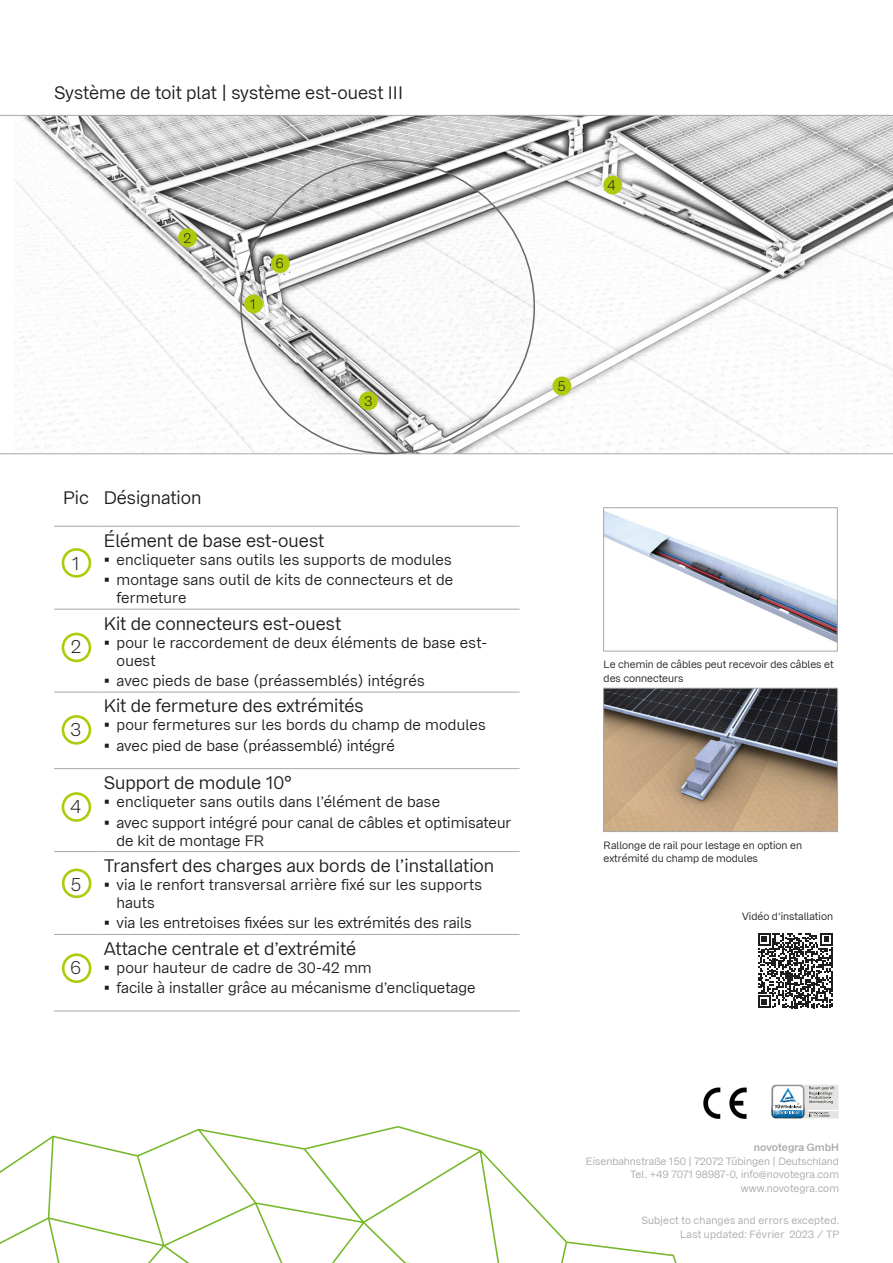
<style>
.page{position:relative;width:893px;height:1263px;background:#fff}
.page>*{position:absolute;margin:0;border:0;box-sizing:border-box;transform-origin:0 0}
.t1{font:18px "Bay Wa Sans";color:#1d1d1b}
.t2{font:300 18px "Bay Wa Sans";color:#1d1d1b}
.t3{font:15px/18px "Bay Wa Sans";letter-spacing:.01em;color:#1d1d1b}
.t4{font:300 13.5px "Bay Wa Sans";color:#1d1d1b}
.t5{font:10.5px/13.5px "Bay Wa Sans";color:#a8a8a8;text-align:right}
.t6{font:10.5px/13.5px "Bay Wa Sans";color:#1d1d1b}
.t7{font:600 10.5px "Bay Wa Sans";color:#a8a8a8}
</style>
<div class="page">
<img style="left:703px;top:1088px;width:44px;height:31px">
<svg style="left:771px;top:1084px;width:68px;height:35px"></svg>
<svg style="left:0;top:1126px;width:677px;height:137px"></svg>
<svg style="left:758px;top:933px;width:75px;height:75px"></svg>
<div style="left:62px;top:953px;width:29px;height:30px;border:3px solid #afca0b;border-radius:50%"></div>
<hr style="left:54px;top:526px;width:44px;height:1px;background:#a8a8a8">
<hr style="left:98px;top:526px;width:422px;height:1px;background:#a8a8a8">
<hr style="left:54px;top:609px;width:44px;height:1px;background:#a8a8a8">
<hr style="left:98px;top:609px;width:422px;height:1px;background:#a8a8a8">
<hr style="left:54px;top:692px;width:44px;height:1px;background:#a8a8a8">
<hr style="left:98px;top:692px;width:422px;height:1px;background:#a8a8a8">
<hr style="left:54px;top:768px;width:44px;height:1px;background:#a8a8a8">
<hr style="left:98px;top:768px;width:422px;height:1px;background:#a8a8a8">
<hr style="left:54px;top:851px;width:44px;height:1px;background:#a8a8a8">
<hr style="left:98px;top:851px;width:422px;height:1px;background:#a8a8a8">
<hr style="left:54px;top:934px;width:44px;height:1px;background:#a8a8a8">
<hr style="left:98px;top:934px;width:422px;height:1px;background:#a8a8a8">
<hr style="left:54px;top:1011px;width:44px;height:1px;background:#a8a8a8">
<hr style="left:98px;top:1011px;width:422px;height:1px;background:#a8a8a8">
<div style="left:62px;top:792px;width:29px;height:30px;border:3px solid #afca0b;border-radius:50%"></div>
<div style="left:62px;top:715px;width:29px;height:30px;border:3px solid #afca0b;border-radius:50%"></div>
<div style="left:62px;top:633px;width:29px;height:29px;border:3px solid #afca0b;border-radius:50%"></div>
<div style="left:62px;top:548px;width:29px;height:30px;border:3px solid #afca0b;border-radius:50%"></div>
<div style="left:62px;top:868px;width:29px;height:30px;border:3px solid #afca0b;border-radius:50%"></div>
<svg style="left:0;top:115px;width:893px;height:339px"></svg>
<img style="left:241px;top:160px;width:293px;height:293px;border-radius:147px">
<div style="left:360px;top:392px;width:17px;height:17px;background:#afca0b;border-radius:50%"></div>
<div style="left:359px;top:391px;width:19px;height:19px;border:2px solid #afca0b;border-radius:50%"></div>
<div style="left:245px;top:295px;width:17px;height:18px;background:#afca0b;border-radius:50%"></div>
<div style="left:244px;top:294px;width:19px;height:19px;border:2px solid #afca0b;border-radius:50%"></div>
<div style="left:553px;top:377px;width:18px;height:18px;background:#afca0b;border-radius:50%"></div>
<div style="left:552px;top:377px;width:19px;height:18px;border:2px solid #afca0b;border-radius:50%"></div>
<div style="left:179px;top:229px;width:17px;height:17px;background:#afca0b;border-radius:50%"></div>
<div style="left:178px;top:228px;width:19px;height:19px;border:2px solid #afca0b;border-radius:50%"></div>
<div style="left:604px;top:176px;width:17px;height:18px;background:#afca0b;border-radius:50%"></div>
<div style="left:603px;top:176px;width:19px;height:19px;border:2px solid #afca0b;border-radius:50%"></div>
<div style="left:272px;top:255px;width:17px;height:17px;background:#afca0b;border-radius:50%"></div>
<div style="left:271px;top:254px;width:19px;height:19px;border:2px solid #afca0b;border-radius:50%"></div>
<img style="left:605px;top:511px;width:231px;height:132px">
<div style="left:603px;top:507px;width:235px;height:144px;border:1px solid #a8a8a8"></div>
<img style="left:605px;top:690px;width:231px;height:140px">
<div style="left:603px;top:688px;width:235px;height:144px;border:1px solid #a8a8a8"></div>
<p class="t1" style="left:54px;top:82px;width:350px">Système de toit plat | système est-ouest III</p>
<p class="t4" style="left:184px;top:230px;width:9px">2</p>
<p class="t4" style="left:250px;top:296px;width:7px">1</p>
<p class="t4" style="left:276px;top:256px;width:10px">6</p>
<p class="t1" style="left:63px;top:487px;width:140px">Pic Désignation</p>
<p class="t4" style="left:364px;top:393px;width:10px">3</p>
<p class="t2" style="left:72px;top:553px;width:9px">1</p>
<p class="t2" style="left:71px;top:636px;width:12px">2</p>
<p class="t2" style="left:70px;top:719px;width:13px">3</p>
<p class="t2" style="left:70px;top:796px;width:12px">4</p>
<p class="t2" style="left:71px;top:874px;width:12px">5</p>
<p class="t2" style="left:71px;top:957px;width:12px">6</p>
<p class="t1" style="left:104px;top:529px;width:222px">Élément de base est-ouest</p>
<p class="t3" style="left:104px;top:550px;width:349px">• encliqueter sans outils les supports de modules</p>
<p class="t3" style="left:117px;top:571px;width:338px;text-indent:-13px">• montage sans outil de kits de connecteurs et de fermeture</p>
<p class="t1" style="left:104px;top:612px;width:239px">Kit de connecteurs est-ouest</p>
<p class="t3" style="left:117px;top:633px;width:372px;text-indent:-13px">• pour le raccordement de deux éléments de base est&shy;ouest</p>
<p class="t3" style="left:104px;top:672px;width:323px">• avec pieds de base (préassemblés) intégrés</p>
<p class="t1" style="left:104px;top:695px;width:261px">Kit de fermeture des extrémités</p>
<p class="t3" style="left:104px;top:716px;width:383px">• pour fermetures sur les bords du champ de modules</p>
<p class="t3" style="left:104px;top:737px;width:293px">• avec pied de base (préassemblé) intégré</p>
<p class="t1" style="left:104px;top:772px;width:189px">Support de module 10°</p>
<p class="t3" style="left:104px;top:793px;width:338px">• encliqueter sans outils dans l’élément de base</p>
<p class="t3" style="left:117px;top:813px;width:396px;text-indent:-13px">• avec support intégré pour canal de câbles et optimisateur de kit de montage FR</p>
<p class="t1" style="left:104px;top:855px;width:392px">Transfert des charges aux bords de l’installation</p>
<p class="t3" style="left:117px;top:876px;width:367px;text-indent:-13px">• via le renfort transversal arrière fixé sur les supports hauts</p>
<p class="t3" style="left:104px;top:914px;width:369px">• via les entretoises fixées sur les extrémités des rails</p>
<p class="t1" style="left:104px;top:938px;width:254px">Attache centrale et d’extrémité</p>
<p class="t3" style="left:104px;top:959px;width:269px">• pour hauteur de cadre de 30-42 mm</p>
<p class="t3" style="left:104px;top:979px;width:373px">• facile à installer grâce au mécanisme d’encliquetage</p>
<p class="t4" style="left:607px;top:177px;width:10px">4</p>
<p class="t4" style="left:557px;top:378px;width:10px">5</p>
<p class="t6" style="left:604px;top:658px;width:231px">Le chemin de câbles peut recevoir des câbles et des connecteurs</p>
<p class="t6" style="left:604px;top:838px;width:200px">Rallonge de rail pour lestage en option en extrémité du champ de modules</p>
<p class="t6" style="left:742px;top:910px;width:92px">Vidéo d‘installation</p>
<p class="t7" style="left:754px;top:1141px;width:87px">novotegra GmbH</p>
<p class="t5" style="left:586px;top:1154px;width:255px">Eisenbahnstraße 150 | 72072 Tübingen | Deutschland<br>Tel. +49 7071 98987-0, info@novotegra.com www.novotegra.com</p>
<p class="t5" style="left:641px;top:1214px;width:199px">Subject to changes and errors excepted.<br>Last updated: Février 2023 / TP</p>
</div>
